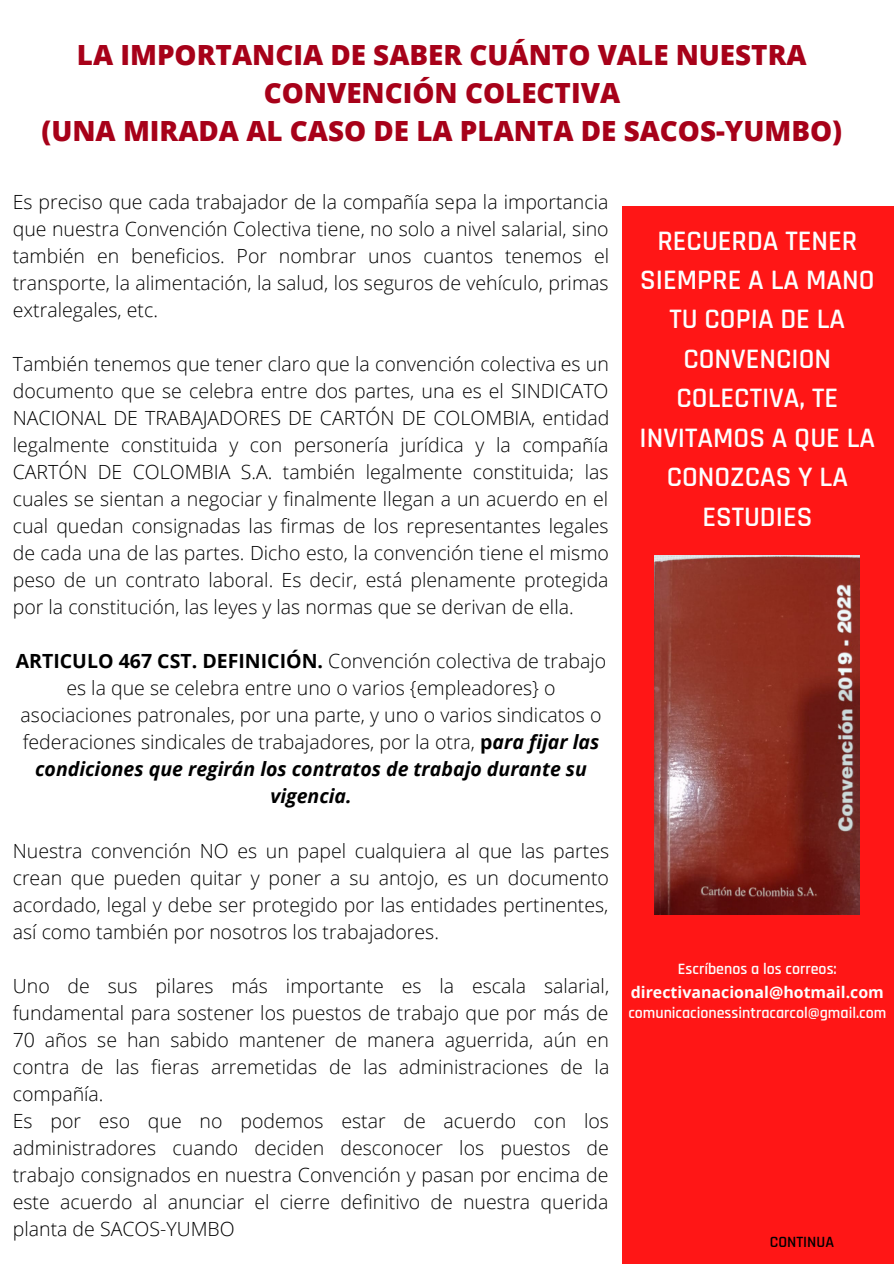
<style>
.page{position:relative;width:894px;height:1264px;background:#fff}
.page>*{position:absolute;margin:0;border:0;box-sizing:border-box;transform-origin:0 0}
.t1{font:600 28.5px/39.5px "Rajdhani";color:#fefefe;text-align:center}
.t2{font:800 27.75px "Open Sans";color:#a70119}
.t3{font:300 19.5px/27px "Open Sans";color:#000;text-align:justify}
.t4{font:600 15.9px "Rajdhani";color:#fefefe}
.t5{font:700 15.9px "Open Sans";color:#fefefe}
.t6{font:600 15.9px "Rajdhani";color:#000}
.s1{font-weight:700}
.s2{font-weight:700;font-style:italic}
</style>
<div class="page">
<div style="left:622px;top:206px;width:271px;height:1057px;background:#ff1616"></div>
<img style="left:654px;top:555px;width:205px;height:359px">
<p class="t2" style="left:77px;top:35px;width:731px">LA IMPORTANCIA DE SABER CUÁNTO VALE NUESTRA</p>
<p class="t2" style="left:264px;top:74px;width:358px">CONVENCIÓN COLECTIVA</p>
<p class="t2" style="left:41px;top:112px;width:802px">(UNA MIRADA AL CASO DE LA PLANTA DE SACOS-YUMBO)</p>
<p class="t3" style="left:13px;top:188px;width:598px">Es preciso que cada trabajador de la compañía sepa la importancia que nuestra Convención Colectiva tiene, no solo a nivel salarial, sino también en beneficios. Por nombrar unos cuantos tenemos el transporte, la alimentación, la salud, los seguros de vehículo, primas extralegales, etc.</p>
<p class="t3" style="left:13px;top:350px;width:598px">También tenemos que tener claro que la convención colectiva es un documento que se celebra entre dos partes, una es el SINDICATO NACIONAL DE TRABAJADORES DE CARTÓN DE COLOMBIA, entidad legalmente constituida y con personería jurídica y la compañía CARTÓN DE COLOMBIA S.A. también legalmente constituida; las cuales se sientan a negociar y finalmente llegan a un acuerdo en el cual quedan consignadas las firmas de los representantes legales de cada una de las partes. Dicho esto, la convención tiene el mismo peso de un contrato laboral. Es decir, está plenamente protegida por la constitución, las leyes y las normas que se derivan de ella.</p>
<p class="t3" style="left:16px;top:647px;width:592px;text-align:center"><span class="s1">ARTICULO 467 CST. DEFINICIÓN.</span> Convención colectiva de trabajo es la que se celebra entre uno o varios {empleadores} o asociaciones patronales, por una parte, y uno o varios sindicatos o federaciones sindicales de trabajadores, por la otra, <span class="s1">p</span><span class="s2">ara fijar las condiciones que regirán los contratos de trabajo durante su vigencia.</span></p>
<p class="t3" style="left:13px;top:836px;width:597px">Nuestra convención NO es un papel cualquiera al que las partes crean que pueden quitar y poner a su antojo, es un documento acordado, legal y debe ser protegido por las entidades pertinentes, así como también por nosotros los trabajadores.</p>
<p class="t3" style="left:13px;top:971px;width:598px">Uno de sus pilares más importante es la escala salarial, fundamental para sostener los puestos de trabajo que por más de 70 años se han sabido mantener de manera aguerrida, aún en contra de las fieras arremetidas de las administraciones de la compañía.</p>
<p class="t3" style="left:13px;top:1106px;width:597px">Es por eso que no podemos estar de acuerdo con los administradores cuando deciden desconocer los puestos de trabajo consignados en nuestra Convención y pasan por encima de este acuerdo al anunciar el cierre definitivo de nuestra querida planta de SACOS-YUMBO</p>
<p class="t1" style="left:639px;top:221px;width:237px">RECUERDA TENER<br>SIEMPRE A LA MANO<br>TU COPIA DE LA<br>CONVENCION<br>COLECTIVA, TE<br>INVITAMOS A QUE LA<br>CONOZCAS Y LA<br>ESTUDIES</p>
<p class="t4" style="left:677px;top:959px;width:160px">Escríbenos a los correos:</p>
<p class="t5" style="left:630px;top:981px;width:254px">directivanacional@hotmail.com</p>
<p class="t4" style="left:628px;top:1003px;width:259px">comunicacionessintracarcol@gmail.com</p>
<p class="t6" style="left:769px;top:1231px;width:66px">CONTINUA</p>
</div>
